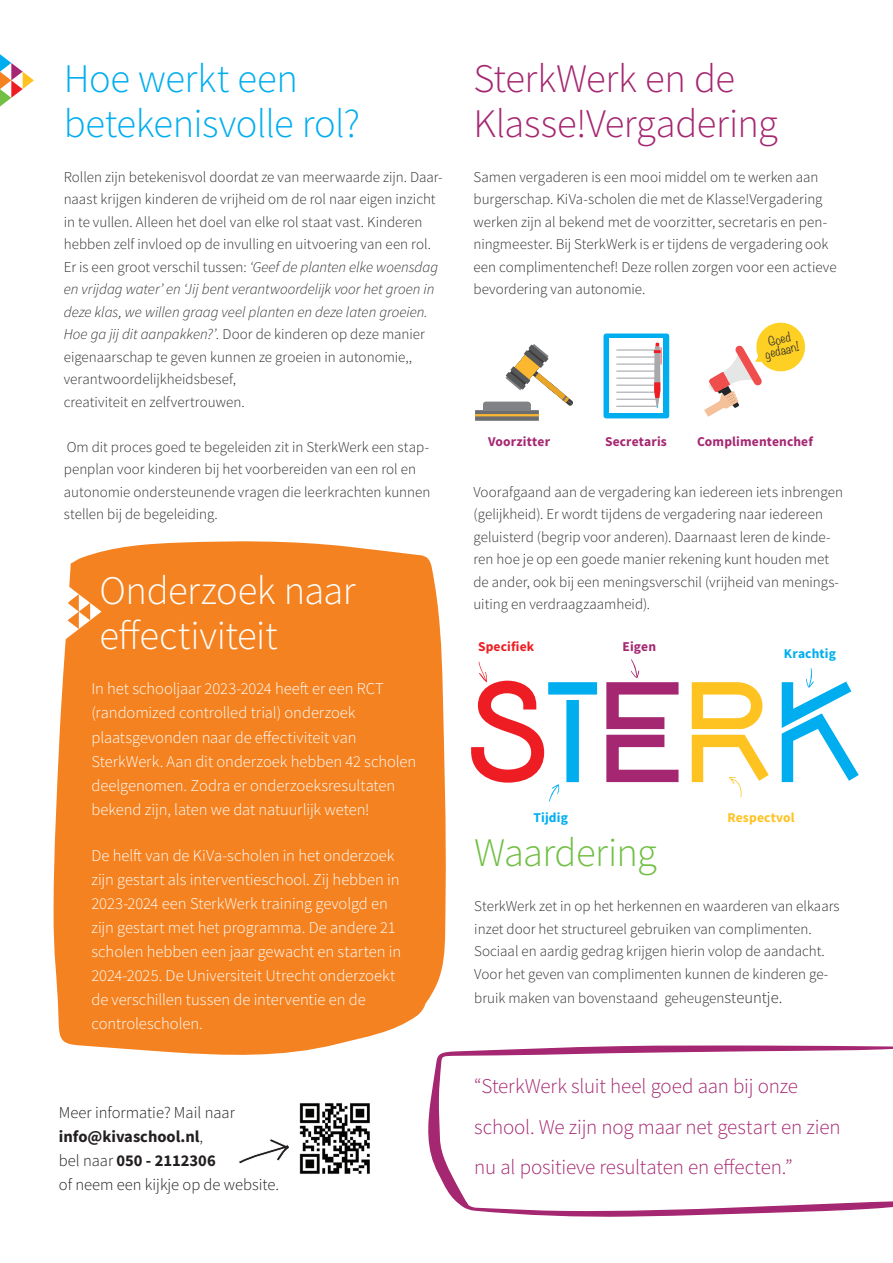
<style>
.page{position:relative;width:893px;height:1263px;background:#fff}
.page>*{position:absolute;margin:0;border:0;box-sizing:border-box;transform-origin:0 0}
.t1{font:300 40.5px/45px "Source Sans Pro";letter-spacing:-.01em;color:#a52771}
.t2{font:300 40.5px/45px "Source Sans Pro";letter-spacing:-.01em;color:#00aeef}
.t3{font:300 40.5px/45px "Source Sans Pro";letter-spacing:-.01em;color:#fff}
.t4{font:300 40.5px "Source Sans Pro";letter-spacing:-.015em;color:#71bf44}
.t5{font:300 21px/40.5px "Source Sans Pro";letter-spacing:-.01em;color:#a52771}
.t6{font:300 16.5px/24px "Source Sans Pro";letter-spacing:-.005em;color:#fff}
.t7{font:300 16.5px/24px "Source Sans Pro";color:#231f20}
.t8{font:300 15px/22.5px "Source Sans Pro";color:#312f30}
.t9{font:700 13.5px "Source Sans Pro";letter-spacing:.01em;color:#a52771}
.t10{font:700 13.5px "Source Sans Pro";letter-spacing:.01em;color:#00aeef}
.t11{font:700 13.5px "Source Sans Pro";letter-spacing:.01em;color:#fec221}
.t12{font:700 13.5px "Source Sans Pro";letter-spacing:.015em;color:#ee1d23}
.t13{font:300 11.4px/11.4px "Noteworthy";color:#312f30;text-align:center}
.s1{font-style:italic}
.s2{font-weight:700}
.s3{font-size:16.5px}
</style>
<div class="page">
<div style="left:53px;top:541px;width:393px;height:514px;background:#f58220"></div>
<svg style="left:471px;top:662px;width:126px;height:140px"></svg>
<svg style="left:606px;top:659px;width:72px;height:123px"></svg>
<svg style="left:692px;top:682px;width:70px;height:47px"></svg>
<svg style="left:692px;top:735px;width:77px;height:62px"></svg>
<svg style="left:782px;top:668px;width:77px;height:114px"></svg>
<svg style="left:475px;top:344px;width:98px;height:77px"></svg>
<div style="left:603px;top:333px;width:66px;height:85px;background:#00aeef;border-radius:3px"></div>
<div style="left:610px;top:338px;width:53px;height:74px;background:#fff"></div>
<hr style="left:616px;top:349px;width:41px;height:2px;background:#a8a9ad">
<hr style="left:616px;top:356px;width:41px;height:2px;background:#a8a9ad">
<hr style="left:616px;top:363px;width:41px;height:2px;background:#a8a9ad">
<hr style="left:616px;top:370px;width:41px;height:2px;background:#a8a9ad">
<hr style="left:616px;top:378px;width:41px;height:1px;background:#a8a9ad">
<hr style="left:616px;top:385px;width:41px;height:1px;background:#a8a9ad">
<hr style="left:616px;top:392px;width:41px;height:1px;background:#a8a9ad">
<hr style="left:616px;top:399px;width:41px;height:1px;background:#a8a9ad">
<hr style="left:616px;top:406px;width:41px;height:1px;background:#a8a9ad">
<svg style="left:654px;top:343px;width:8px;height:65px"></svg>
<svg style="left:704px;top:322px;width:102px;height:95px"></svg>
<svg style="left:238px;top:1139px;width:51px;height:25px"></svg>
<svg style="left:64px;top:582px;width:37px;height:59px"></svg>
<svg style="left:0;top:54px;width:34px;height:53px"></svg>
<img style="left:299px;top:1103px;width:71px;height:71px">
<svg style="left:424px;top:1044px;width:469px;height:173px"></svg>
<h1 class="t2" style="left:64px;top:56px;width:298px">Hoe werkt een betekenisvolle rol?</h1>
<p class="t8" style="left:64px;top:165px;width:380px">Rollen zijn betekenisvol doordat ze van meerwaarde zijn. Daar&shy;naast krijgen kinderen de vrijheid om de rol naar eigen inzicht in te vullen. Alleen het doel van elke rol staat vast. Kinderen hebben zelf invloed op de invulling en uitvoering van een rol.<br>Er is een groot verschil tussen: <span class="s1">‘Geef de planten elke woensdag en vrijdag water’ en ‘Jij bent verantwoordelijk voor het groen in deze klas, we willen graag veel planten en deze laten groeien.<br>Hoe ga jij dit aanpakken?’.</span> Door de kinderen op deze manier eigenaarschap te geven kunnen ze groeien in autonomie,, verantwoordelijkheidsbesef,<br>creativiteit en zelfvertrouwen.</p>
<p class="t8" style="left:64px;top:435px;width:368px">Om dit proces goed te begeleiden zit in SterkWerk een stap&shy;penplan voor kinderen bij het voorbereiden van een rol en autonomie ondersteunende vragen die leerkrachten kunnen stellen bij de begeleiding.</p>
<h1 class="t3" style="left:100px;top:568px;width:257px">Onderzoek naar effectiviteit</h1>
<p class="t6" style="left:91px;top:677px;width:326px">In het schooljaar 2023-2024 heeft er een RCT (randomized controlled trial) onderzoek plaatsgevonden naar de effectiviteit van SterkWerk. Aan dit onderzoek hebben 42 scholen deelgenomen. Zodra er onderzoeksresultaten bekend zijn, laten we dat natuurlijk weten!</p>
<p class="t6" style="left:91px;top:843px;width:311px">De helft van de KiVa-scholen in het onderzoek zijn gestart als interventieschool. Zij hebben in 2023-2024 een SterkWerk training gevolgd en zijn gestart met het programma. De andere 21 scholen hebben een jaar gewacht en starten in 2024-2025. De Universiteit Utrecht onderzoekt de verschillen tussen de interventie en de controlescholen.</p>
<p class="t7" style="left:59px;top:1100px;width:222px">Meer informatie? Mail naar <span class="s2">info@kivaschool.nl</span>,<br>bel naar <span class="s2">050 - 2112306<br></span>of neem een kijkje op de website.</p>
<h1 class="t1" style="left:473px;top:56px;width:306px">SterkWerk en de<br>Klasse!Vergadering</h1>
<p class="t8" style="left:473px;top:165px;width:365px">Samen vergaderen is een mooi middel om te werken aan burgerschap. KiVa-scholen die met de Klasse!Vergadering werken zijn al bekend met de voorzitter, secretaris en pen&shy;ningmeester. Bij SterkWerk is er tijdens de vergadering ook een complimentenchef! Deze rollen zorgen voor een actieve bevordering van autonomie.</p>
<p class="t13" style="left:761px;top:338px;width:36px;rotate:-14deg">Goed gedaan!</p>
<p class="t9" style="left:488px;top:432px;width:63px">Voorzitter</p>
<p class="t9" style="left:605px;top:432px;width:63px">Secretaris</p>
<p class="t9" style="left:697px;top:432px;width:117px">Complimentenchef</p>
<p class="t8" style="left:473px;top:480px;width:371px">Voorafgaand aan de vergadering kan iedereen iets inbrengen (gelijkheid). Er wordt tijdens de vergadering naar iedereen geluisterd (begrip voor anderen). Daarnaast leren de kinde&shy;ren hoe je op een goede manier rekening kunt houden met de ander, ook bij een meningsverschil (vrijheid van menings&shy;uiting en verdraagzaamheid).</p>
<p class="t12" style="left:478px;top:637px;width:58px">Specifiek</p>
<p class="t9" style="left:623px;top:637px;width:35px">Eigen</p>
<p class="t10" style="left:533px;top:809px;width:36px">Tijdig</p>
<p class="t10" style="left:784px;top:644px;width:53px">Krachtig</p>
<p class="t11" style="left:727px;top:809px;width:69px">Respectvol</p>
<h1 class="t4" style="left:474px;top:828px;width:184px">Waardering</h1>
<p class="t8" style="left:474px;top:895px;width:367px">SterkWerk zet in op het herkennen en waarderen van elkaars inzet door het structureel gebruiken van complimenten.<br>Sociaal en aardig gedrag krijgen hierin volop de aandacht.<br>Voor het geven van complimenten kunnen de kinderen ge-</p>
<p class="t8" style="left:474px;top:986px;width:310px">bruik maken van bovenstaand geheugen<span class="s3">steuntje.</span></p>
<h2 class="t5" style="left:474px;top:1066px;width:368px">“SterkWerk sluit heel goed aan bij onze school. We zijn nog maar net gestart en zien nu al positieve resultaten en effecten.”</h2>
</div>
